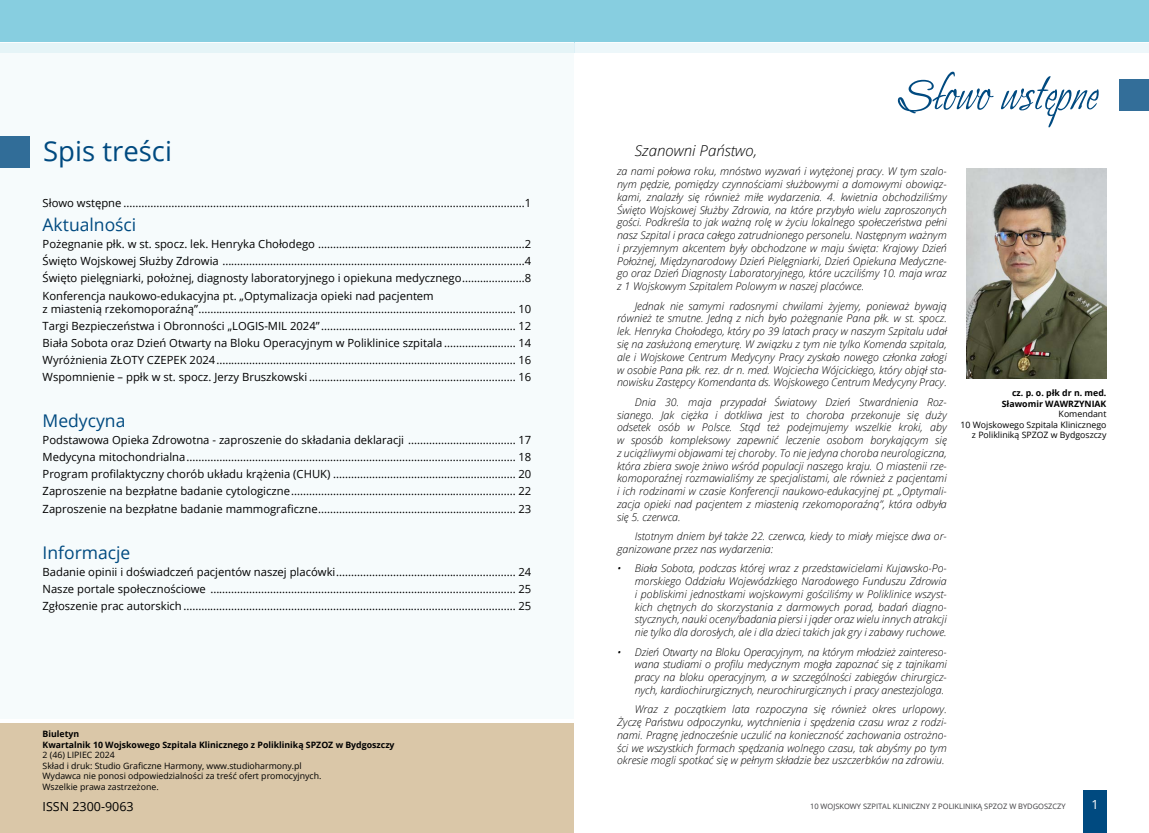
<style>
.page{position:relative;width:1149px;height:833px;background:#fff}
.page>*{position:absolute;margin:0;border:0;box-sizing:border-box;transform-origin:0 0}
.t1{font:60.62px "Petemoss";color:#004a80}
.t2{font:27.5px "Open Sans";color:#004a80}
.t3{font:17.5px "Open Sans";color:#004a80}
.t4{font:italic 300 15px "Open Sans";color:#000}
.t5{font:12.5px "Open Sans";color:#000}
.t6{font:12.5px "Open Sans";color:#fff}
.t7{font:11.25px/17px "Open Sans";color:#000;text-align:justify}
.t8{font:italic 300 10.62px/12.8px "Open Sans";color:#000;text-align:justify}
.t9{font:8.75px/10.6px "Open Sans";color:#000}
.t10{font:700 8.75px/10.6px "Open Sans";color:#000}
.t11{font:7.5px "Open Sans";color:#3e3d40}
</style>
<div class="page">
<div style="left:0;top:0;width:573px;height:833px;background:#f6fbfc"></div>
<div style="left:0;top:722px;width:573px;height:111px;background:#dac7a8"></div>
<hr style="left:0;top:718px;width:573px;height:4px;background:#fff">
<div style="left:0;top:0;width:574px;height:43px;background:#87cee0"></div>
<div style="left:0;top:43px;width:574px;height:9px;background:#e5f4f7"></div>
<hr style="left:0;top:42px;width:574px;height:1px;background:#fff">
<div style="left:574px;top:0;width:574px;height:43px;background:#87cee0"></div>
<div style="left:574px;top:43px;width:574px;height:9px;background:#edf7fa"></div>
<hr style="left:574px;top:42px;width:574px;height:1px;background:#fff">
<div style="left:1119px;top:79px;width:29px;height:32px;background:#336e99"></div>
<div style="left:1082px;top:790px;width:24px;height:43px;background:#004a80"></div>
<div style="left:0;top:136px;width:30px;height:31px;background:#316d98"></div>
<img style="left:966px;top:168px;width:140px;height:211px">
<h2 class="t2" style="left:43px;top:133px;width:130px">Spis treści</h2>
<p class="t7" style="left:43px;top:194px;width:490px">Słowo wstępne ......................................................................................................................................1</p>
<h3 class="t3" style="left:43px;top:213px;width:95px">Aktualności</h3>
<p class="t7" style="left:43px;top:235px;width:490px">Pożegnanie płk. w st. spocz. lek. Henryka Chołodego .....................................................................2<br>Święto Wojskowej Służby Zdrowia .....................................................................................................4<br>Święto pielęgniarki, położnej, diagnosty laboratoryjnego i opiekuna medycznego.....................8<br>Konferencja naukowo-edukacyjna pt. „Optymalizacja opieki nad pacjentem</p>
<p class="t7" style="left:43px;top:300px;width:490px">z miastenią rzekomoporaźną”.......................................................................................................... 10<br>Targi Bezpieczeństwa i Obronności „LOGIS-MIL 2024”................................................................. 12<br>Biała Sobota oraz Dzień Otwarty na Bloku Operacyjnym w Poliklinice szpitala ........................ 14<br>Wyróżnienia ZŁOTY CZEPEK 2024.................................................................................................... 16<br>Wspomnienie – ppłk w st. spocz. Jerzy Bruszkowski ..................................................................... 16</p>
<h3 class="t3" style="left:43px;top:409px;width:84px">Medycyna</h3>
<p class="t7" style="left:43px;top:431px;width:490px">Podstawowa Opieka Zdrowotna - zaproszenie do składania deklaracji .................................... 17<br>Medycyna mitochondrialna.............................................................................................................. 18<br>Program profilaktyczny chorób układu krążenia (CHUK) ............................................................. 20<br>Zaproszenie na bezpłatne badanie cytologiczne........................................................................... 22<br>Zaproszenie na bezpłatne badanie mammograficzne.................................................................. 23</p>
<h3 class="t3" style="left:43px;top:540px;width:89px">Informacje</h3>
<p class="t7" style="left:43px;top:563px;width:490px">Badanie opinii i doświadczeń pacjentów naszej placówki............................................................ 24<br>Nasze portale społecznościowe ...................................................................................................... 25<br>Zgłoszenie prac autorskich............................................................................................................... 25</p>
<p class="t10" style="left:43px;top:728px;width:353px">Biuletyn<br>Kwartalnik 10 Wojskowego Szpitala Klinicznego z Polikliniką SPZOZ w Bydgoszczy</p>
<p class="t9" style="left:43px;top:749px;width:280px">2 (46) LIPIEC 2024<br>Skład i druk: Studio Graficzne Harmony, www.studioharmony.pl Wydawca nie ponosi odpowiedzialności za treść ofert promocyjnych.<br>Wszelkie prawa zastrzeżone.</p>
<p class="t5" style="left:43px;top:798px;width:93px">ISSN 2300-9063</p>
<h1 class="t1" style="left:894px;top:62px;width:204px">Słowo wstępne</h1>
<h3 class="t4" style="left:634px;top:140px;width:124px">Szanowni Państwo,</h3>
<p class="t8" style="left:617px;top:165px;width:331px">za nami połowa roku, mnóstwo wyzwań i wytężonej pracy. W tym szalo&shy;nym pędzie, pomiędzy czynnościami służbowymi a domowymi obowiąz&shy;kami, znalazły się również miłe wydarzenia. 4. kwietnia obchodziliśmy Święto Wojskowej Służby Zdrowia, na które przybyło wielu zaproszonych gości. Podkreśla to jak ważną rolę w życiu lokalnego społeczeństwa pełni nasz Szpital i praca całego zatrudnionego personelu. Następnym ważnym i przyjemnym akcentem były obchodzone w maju święta: Krajowy Dzień Położnej, Międzynarodowy Dzień Pielęgniarki, Dzień Opiekuna Medyczne&shy;go oraz Dzień Diagnosty Laboratoryjnego, które uczciliśmy 10. maja wraz z 1 Wojskowym Szpitalem Polowym w naszej placówce.</p>
<p class="t8" style="left:617px;top:299px;width:331px;text-indent:18px">Jednak nie samymi radosnymi chwilami żyjemy, ponieważ bywają również te smutne. Jedną z nich było pożegnanie Pana płk. w st. spocz. lek. Henryka Chołodego, który po 39 latach pracy w naszym Szpitalu udał się na zasłużoną emeryturę. W związku z tym nie tylko Komenda szpitala, ale i Wojskowe Centrum Medycyny Pracy zyskało nowego członka załogi w osobie Pana płk. rez. dr n. med. Wojciecha Wójcickiego, który objął sta&shy;nowisku Zastępcy Komendanta ds. Wojskowego Centrum Medycyny Pracy.</p>
<p class="t8" style="left:617px;top:395px;width:331px;text-indent:18px">Dnia 30. maja przypadał Światowy Dzień Stwardnienia Roz&shy;sianego. Jak ciężka i dotkliwa jest to choroba przekonuje się duży odsetek osób w Polsce. Stąd też podejmujemy wszelkie kroki, aby w sposób kompleksowy zapewnić leczenie osobom borykającym się z uciążliwymi objawami tej choroby. To nie jedyna choroba neurologiczna, która zbiera swoje żniwo wśród populacji naszego kraju. O miastenii rze&shy;komoporaźnej rozmawialiśmy ze specjalistami, ale również z pacjentami i ich rodzinami w czasie Konferencji naukowo-edukacyjnej pt. „Optymali&shy;zacja opieki nad pacjentem z miastenią rzekomoporaźną”, która odbyła się 5. czerwca.</p>
<p class="t8" style="left:617px;top:529px;width:331px;text-indent:18px">Istotnym dniem był także 22. czerwca, kiedy to miały miejsce dwa or&shy;ganizowane przez nas wydarzenia:</p>
<p class="t8" style="left:634px;top:562px;width:313px;text-indent:-18px">• Biała Sobota, podczas której wraz z przedstawicielami Kujawsko-Po&shy;morskiego Oddziału Wojewódzkiego Narodowego Funduszu Zdrowia i pobliskimi jednostkami wojskowymi gościliśmy w Poliklinice wszyst&shy;kich chętnych do skorzystania z darmowych porad, badań diagno&shy;stycznych, nauki oceny/badania piersi i jąder oraz wielu innych atrakcji nie tylko dla dorosłych, ale i dla dzieci takich jak gry i zabawy ruchowe.</p>
<p class="t8" style="left:634px;top:645px;width:313px;text-indent:-18px">• Dzień Otwarty na Bloku Operacyjnym, na którym młodzież zaintereso&shy;wana studiami o profilu medycznym mogła zapoznać się z tajnikami pracy na bloku operacyjnym, a w szczególności zabiegów chirurgicz&shy;nych, kardiochirurgicznych, neurochirurgicznych i pracy anestezjologa.</p>
<p class="t8" style="left:617px;top:702px;width:331px;text-indent:18px">Wraz z początkiem lata rozpoczyna się również okres urlopowy.<br>Życzę Państwu odpoczynku, wytchnienia i spędzenia czasu wraz z rodzi&shy;nami. Pragnę jednocześnie uczulić na konieczność zachowania ostrożno&shy;ści we wszystkich formach spędzania wolnego czasu, tak abyśmy po tym okresie mogli spotkać się w pełnym składzie bez uszczerbków na zdrowiu.</p>
<p class="t10" style="left:1001px;top:387px;width:106px;text-align:right">cz. p. o. płk dr n. med.<br>Sławomir WAWRZYNIAK</p>
<p class="t9" style="left:960px;top:408px;width:147px;text-align:right">Komendant<br>10 Wojskowego Szpitala Klinicznego z Polikliniką SPZOZ w Bydgoszczy</p>
<p class="t11" style="left:809px;top:801px;width:257px">10 WOJSKOWY SZPITAL KLINICZNY Z POLIKLINIKĄ SPZOZ W BYDGOSZCZY</p>
<p class="t6" style="left:1090px;top:795px;width:9px">1</p>
</div>
